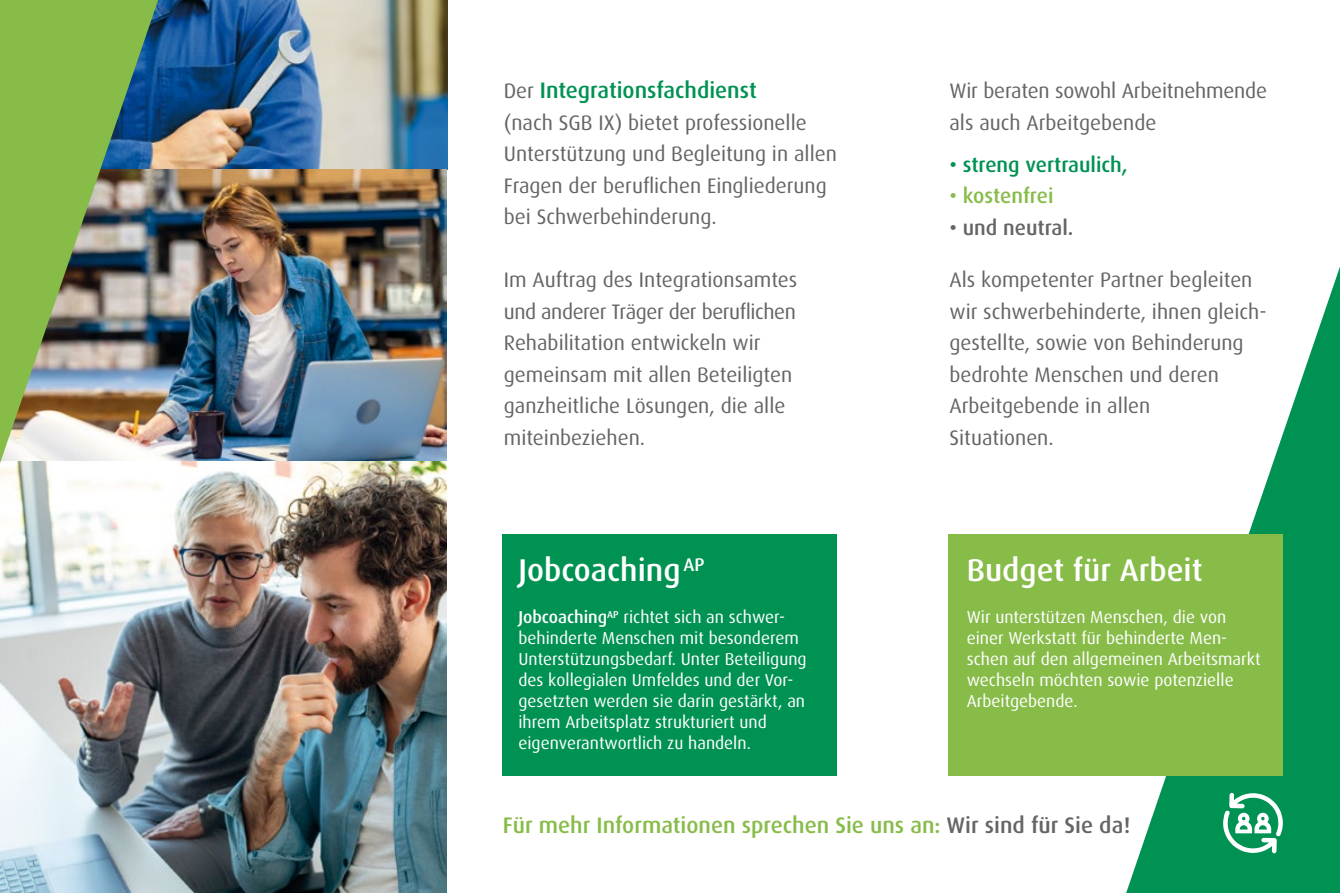
<style>
.page{position:relative;width:1340px;height:893px;background:#fff}
.page>*{position:absolute;margin:0;border:0;box-sizing:border-box;transform-origin:0 0}
.t1{font:500 31.5px "Dax";color:#fff}
.t2{font:500 22.5px "Dax";color:#87bc49}
.t3{font:500 22.5px "Dax";color:#009252}
.t4{font:21px/31.5px "Dax";color:#646567}
.t5{font:500 21px "Dax";color:#009252}
.t6{font:500 21px "Dax";color:#646567}
.t7{font:500 21px "Dax";letter-spacing:-.005em;color:#87bc49}
.t8{font:17.25px/21px "Dax";color:#fff}
.s1{font-weight:400;font-size:21px;color:#646567}
.s2{font-weight:500}
.s3{color:#646567}
</style>
<div class="page">
<svg style="left:1126px;top:269px;width:213px;height:624px"></svg>
<div style="left:948px;top:534px;width:334px;height:242px;background:#87bc49"></div>
<div style="left:503px;top:534px;width:334px;height:242px;background:#009252"></div>
<img style="left:158px;top:0;width:289px;height:169px">
<svg style="left:1222px;top:792px;width:61px;height:62px"></svg>
<img style="left:0;top:169px;width:446px;height:724px">
<img style="left:0;top:0;width:158px;height:463px">
<p class="t3" style="left:504px;top:78px;width:254px"><span class="s1">Der</span> Integrationsfachdienst</p>
<p class="t4" style="left:504px;top:107px;width:335px">(nach SGB IX) bietet professionelle Unterstützung und Begleitung in allen Fragen der beruflichen Eingliederung bei Schwerbehinderung.</p>
<p class="t4" style="left:504px;top:264px;width:295px">Im Auftrag des Integrationsamtes und anderer Träger der beruflichen<br>Rehabilitation entwickeln wir gemeinsam mit allen Beteiligten ganzheitliche Lösungen, die alle miteinbeziehen.</p>
<h1 class="t1" style="left:518px;top:553px;width:188px">Jobcoaching <sup>AP</sup></h1>
<p class="t8" style="left:518px;top:607px;width:290px"><span class="s2">Jobcoaching</span><sup>AP</sup> richtet sich an schwer&shy;behinderte Menschen mit besonderem Unterstützungsbedarf. Unter Beteiligung des kollegialen Umfeldes und der Vor&shy;gesetzten werden sie darin gestärkt, an ihrem Arbeitsplatz strukturiert und eigenverantwortlich zu handeln.</p>
<p class="t4" style="left:949px;top:75px;width:319px">Wir beraten sowohl Arbeitnehmende als auch Arbeitgebende</p>
<p class="t5" style="left:949px;top:153px;width:180px">• streng vertraulich,</p>
<p class="t7" style="left:949px;top:184px;width:105px">• kostenfrei</p>
<p class="t6" style="left:949px;top:216px;width:125px">• und neutral.</p>
<p class="t4" style="left:949px;top:264px;width:319px">Als kompetenter Partner begleiten wir schwerbehinderte, ihnen gleich&shy;gestellte, sowie von Behinderung bedrohte Menschen und deren<br>Arbeitgebende in allen<br>Situationen.</p>
<h1 class="t1" style="left:966px;top:553px;width:237px">Budget für Arbeit</h1>
<p class="t8" style="left:966px;top:607px;width:295px">Wir unterstützen Menschen, die von einer Werkstatt für behinderte Men&shy;schen auf den allgemeinen Arbeitsmarkt wechseln möchten sowie potenzielle Arbeitgebende.</p>
<p class="t2" style="left:503px;top:813px;width:629px">Für mehr Informationen sprechen Sie uns an: <span class="s3">Wir sind für Sie da!</span></p>
</div>
